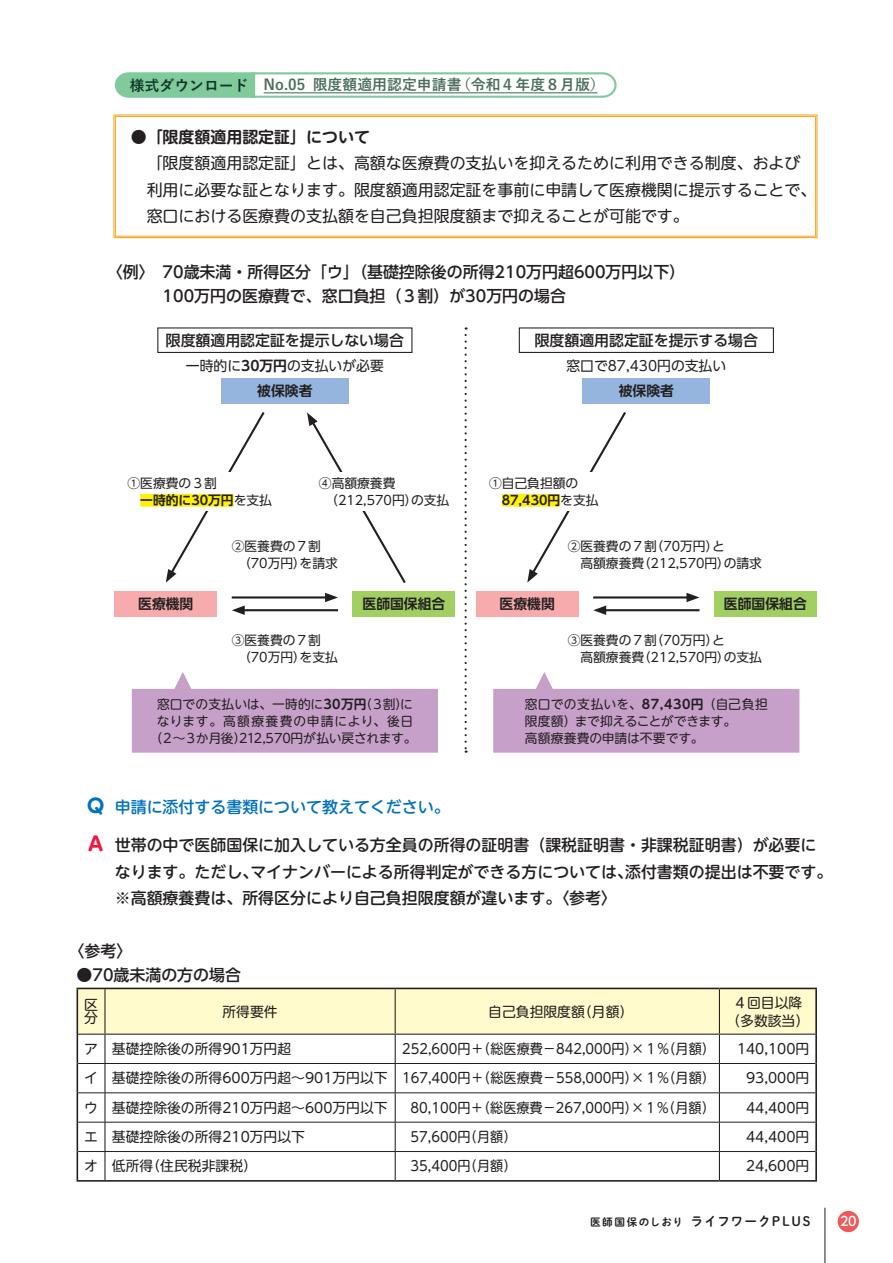
<style>
.page{position:relative;width:893px;height:1263px;background:#fff}
.page>*{position:absolute;margin:0;border:0;box-sizing:border-box;transform-origin:0 0}
.t1{font:500 15.9px/26.5px "UD Shin M Go Pr 6";color:#231f20}
.t2{font:15.9px/26.5px "UD Shin M Go Pr 6";color:#231f20}
.t3{font:500 15.9px/24.5px "UD Shin Go Pr 6";color:#231f20}
.t4{font:500 15.9px "UD Shin M Go Pr 6";color:#0072bc}
.t5{font:700 15.9px "UD Shin M Go Pr 6 De";color:#231f20}
.t6{font:700 14.85px "Yu Go Pr 6 N";color:#4a6d5a}
.t7{font:500 14.85px "UD Shin Go Pr 6";color:#231f20}
.t8{font:13.8px/13.8px "UD Shin M Go Pr 6";color:#231f20}
.t9{font:13.8px "UD Shin M Go Pr 6";color:#231f20;scale:.95 1}
.t10{font:13.8px "UD Shin Go Pr 6";color:#231f20}
.t11{font:700 13.8px "UD Shin Go Pr 6 De";color:#231f20}
.t12{font:12.75px/17px "UD Shin Go Pr 6";color:#231f20}
.t13{font:12.75px/17px "UD Shin M Go Pr 6";letter-spacing:.005em;color:#231f20;text-align:center}
.t14{font:700 12.75px "UD Shin Go Pr 6 De";color:#231f20}
.t15{font:12.75px "P Shuei NM Go Std B";letter-spacing:.085em;color:#231f20}
.t16{font:500 12.75px "UD Shin Go Pr 6";color:#fff}
.s1{color:#0e3726}
.s2{font-family:"UD Shin Go Pr 6 De";font-weight:700}
.s3{font-family:"UD Shin Go Pr 6";font-weight:400}
.s4{font-family:"UD Shin M Go Pr 6 De";font-weight:700}
.s5{font-weight:700;font-size:19.2px}
.s6{font-weight:700;font-size:19.2px;color:#ed1a40}
.s7{font-size:10.65px}
</style>
<div class="page">
<svg style="left:113px;top:116px;width:702px;height:121px"></svg>
<hr style="left:114px;top:115px;width:703px;height:1px;background:#f9a51b">
<hr style="left:115px;top:116px;width:701px;height:1px;background:#f9a51b">
<hr style="left:114px;top:115px;width:1px;height:122px;background:#f9a51b">
<hr style="left:115px;top:117px;width:1px;height:119px;background:#f9a51b">
<hr style="left:815px;top:117px;width:1px;height:119px;background:#f9a51b">
<hr style="left:816px;top:115px;width:1px;height:122px;background:#f9a51b">
<hr style="left:115px;top:236px;width:701px;height:1px;background:#f9a51b">
<hr style="left:114px;top:237px;width:703px;height:1px;background:#f9a51b">
<hr style="left:719px;top:988px;width:98px;height:1px;background:#231f20">
<hr style="left:815px;top:989px;width:2px;height:45px;background:#231f20">
<hr style="left:815px;top:1034px;width:2px;height:29px;background:#231f20">
<hr style="left:815px;top:1063px;width:2px;height:30px;background:#231f20">
<hr style="left:815px;top:1093px;width:2px;height:29px;background:#231f20">
<hr style="left:815px;top:1122px;width:2px;height:29px;background:#231f20">
<svg style="left:77px;top:988px;width:739px;height:192px"></svg>
<hr style="left:815px;top:1151px;width:2px;height:29px;background:#231f20">
<hr style="left:77px;top:1180px;width:28px;height:2px;background:#231f20">
<hr style="left:105px;top:1180px;width:290px;height:2px;background:#231f20">
<hr style="left:395px;top:1180px;width:324px;height:2px;background:#231f20">
<hr style="left:719px;top:1180px;width:98px;height:2px;background:#231f20">
<div style="left:157px;top:327px;width:255px;height:26px;border:1px solid #231f20"></div>
<div style="left:519px;top:327px;width:255px;height:26px;border:1px solid #231f20"></div>
<div style="left:221px;top:378px;width:128px;height:26px;background:#95b5de"></div>
<div style="left:115px;top:591px;width:102px;height:26px;background:#f8abad"></div>
<div style="left:353px;top:591px;width:102px;height:26px;background:#a2cf62"></div>
<hr style="left:232px;top:596px;width:97px;height:2px;background:#231f20">
<svg style="left:325px;top:593px;width:13px;height:9px"></svg>
<hr style="left:241px;top:609px;width:97px;height:2px;background:#231f20">
<svg style="left:232px;top:605px;width:13px;height:10px"></svg>
<svg style="left:166px;top:412px;width:99px;height:171px"></svg>
<svg style="left:307px;top:412px;width:99px;height:171px"></svg>
<div style="left:123px;top:472px;width:153px;height:38px;background:#fff"></div>
<div style="left:140px;top:494px;width:94px;height:13px;background:#fff101"></div>
<div style="left:315px;top:472px;width:140px;height:38px;background:#fff"></div>
<div style="left:227px;top:536px;width:115px;height:38px;background:#fff"></div>
<div style="left:583px;top:378px;width:127px;height:26px;background:#95b5de"></div>
<div style="left:476px;top:591px;width:102px;height:26px;background:#f8abad"></div>
<div style="left:714px;top:591px;width:102px;height:26px;background:#a2cf62"></div>
<hr style="left:593px;top:596px;width:97px;height:2px;background:#231f20">
<svg style="left:686px;top:593px;width:13px;height:9px"></svg>
<hr style="left:602px;top:609px;width:97px;height:2px;background:#231f20">
<svg style="left:593px;top:605px;width:13px;height:10px"></svg>
<svg style="left:527px;top:412px;width:99px;height:171px"></svg>
<div style="left:485px;top:472px;width:153px;height:38px;background:#fff"></div>
<div style="left:502px;top:494px;width:58px;height:13px;background:#fff101"></div>
<div style="left:563px;top:536px;width:217px;height:38px;background:#fff"></div>
<svg style="left:465px;top:327px;width:2px;height:426px"></svg>
<svg style="left:132px;top:672px;width:306px;height:81px"></svg>
<svg style="left:493px;top:672px;width:306px;height:81px"></svg>
<svg style="left:114px;top:72px;width:503px;height:26px"></svg>
<hr style="left:264px;top:92px;width:333px;height:1px;background:#4a6d5a">
<div style="left:838px;top:1211px;width:21px;height:21px;background:#f0595b;border-radius:50%"></div>
<hr style="left:825px;top:1208px;width:1px;height:55px;background:#231f20">
<p class="t6" style="left:130px;top:76px;width:477px"><span class="s1">様式ダウンロード</span> No.05 限度額適用認定申請書（令和４年度８月版）</p>
<p class="t5" style="left:131px;top:123px;width:241px">●「限度額適用認定証」について</p>
<p class="t2" style="left:147px;top:149px;width:671px">「限度額適用認定証」とは、高額な医療費の支払いを抑えるために利用できる制度、および利用に必要な証となります。限度額適用認定証を事前に申請して医療機関に提示することで、窓口における医療費の支払額を自己負担限度額まで抑えることが可能です。</p>
<p class="t3" style="left:115px;top:259px;width:572px;text-indent:-8px">〈例〉　70歳未満・所得区分「ウ」（基礎控除後の所得210万円超600万円以下）　　　100万円の医療費で、窓口負担（３割）が30万円の場合</p>
<p class="t7" style="left:166px;top:328px;width:240px">限度額適用認定証を提示しない場合</p>
<p class="t7" style="left:535px;top:328px;width:225px">限度額適用認定証を提示する場合</p>
<p class="t10" style="left:186px;top:355px;width:199px">一時的に<span class="s2">30万円</span>の支払いが必要</p>
<p class="t10" style="left:566px;top:355px;width:161px">窓口で87,430円の支払い</p>
<p class="t11" style="left:257px;top:380px;width:57px">被保険者</p>
<p class="t11" style="left:619px;top:380px;width:57px">被保険者</p>
<p class="t12" style="left:128px;top:474px;width:91px">①医療費の３割</p>
<p class="t14" style="left:140px;top:489px;width:133px">一時的に30万円<span class="s3">を支払</span></p>
<p class="t12" style="left:319px;top:474px;width:132px">④高額療養費<br>　（212,570円）の支払</p>
<p class="t12" style="left:232px;top:538px;width:108px">②医養費の７割<br>　（70万円）を請求</p>
<p class="t12" style="left:489px;top:474px;width:91px">①自己負担額の</p>
<p class="t14" style="left:502px;top:489px;width:98px">87,430円<span class="s3">を支払</span></p>
<p class="t12" style="left:568px;top:538px;width:196px">②医養費の７割（70万円）と<br>　高額療養費（212,570円）の請求</p>
<p class="t11" style="left:138px;top:593px;width:57px">医療機関</p>
<p class="t11" style="left:362px;top:593px;width:84px">医師国保組合</p>
<p class="t11" style="left:500px;top:593px;width:57px">医療機関</p>
<p class="t11" style="left:724px;top:593px;width:84px">医師国保組合</p>
<p class="t12" style="left:232px;top:631px;width:108px">③医養費の７割<br>　（70万円）を支払</p>
<p class="t12" style="left:568px;top:631px;width:196px">③医養費の７割（70万円）と<br>　高額療養費（212,570円）の支払</p>
<p class="t13" style="left:150px;top:694px;width:268px">窓口での支払いは、一時的に<span class="s4">30万円</span>（３割）になります。高額療養費の申請により、後日（２～３か月後）212,570円が払い戻されます。</p>
<p class="t13" style="left:525px;top:694px;width:244px;text-align:left">窓口での支払いを、<span class="s4">87,430円</span>（自己負担限度額）まで抑えることができます。<br>高額療養費の申請は不要です。</p>
<p class="t4" style="left:87px;top:793px;width:364px"><span class="s5">Q</span> 申請に添付する書類について教えてください。</p>
<p class="t1" style="left:115px;top:831px;width:719px;text-indent:-27px"><span class="s6">A</span> 世帯の中で医師国保に加入している方全員の所得の証明書（課税証明書・非課税証明書）が必要になります。ただし、マイナンバーによる所得判定ができる方については、添付書類の提出は不要です。※高額療養費は、所得区分により自己負担限度額が違います。〈参考〉</p>
<p class="t3" style="left:69px;top:938px;width:65px">〈参考〉</p>
<p class="t3" style="left:77px;top:963px;width:166px">●70歳未満の方の場合</p>
<p class="t8" style="left:84px;top:997px;width:15px">区分</p>
<p class="t8" style="left:222px;top:1003px;width:57px">所得要件</p>
<p class="t8" style="left:488px;top:1003px;width:147px">自己負担限度額（月額）</p>
<p class="t8" style="left:726px;top:992px;width:84px;line-height:18.1px;text-align:center">４回目以降（多数該当）</p>
<p class="t8" style="left:84px;top:1041px;width:209px">ア 基礎控除後の所得901万円超</p>
<p class="t9" style="left:402px;top:1037px;width:331px">252,600円＋（総医療費－842,000円）×１%（月額）</p>
<p class="t8" style="left:737px;top:1041px;width:74px">140,100円</p>
<p class="t8" style="left:84px;top:1070px;width:632px">イ 基礎控除後の所得600万円超～901万円以下 167,400円＋（総医療費－558,000円）×１%（月額）</p>
<p class="t8" style="left:746px;top:1070px;width:65px">93,000円</p>
<p class="t8" style="left:84px;top:1100px;width:305px">ウ 基礎控除後の所得210万円超～600万円以下</p>
<p class="t9" style="left:411px;top:1096px;width:322px">80,100円＋（総医療費－267,000円）×１%（月額）</p>
<p class="t8" style="left:746px;top:1100px;width:65px">44,400円</p>
<p class="t8" style="left:84px;top:1129px;width:222px">エ 基礎控除後の所得210万円以下</p>
<p class="t9" style="left:411px;top:1125px;width:113px">57,600円（月額）</p>
<p class="t8" style="left:746px;top:1129px;width:65px">44,400円</p>
<p class="t8" style="left:84px;top:1158px;width:174px">オ 低所得（住民税非課税）</p>
<p class="t9" style="left:411px;top:1155px;width:113px">35,400円（月額）</p>
<p class="t8" style="left:746px;top:1158px;width:65px">24,600円</p>
<p class="t15" style="left:590px;top:1212px;width:222px"><span class="s7">医師国保のしおり　</span>ライフワークPLUS</p>
<p class="t16" style="left:840px;top:1211px;width:18px">20</p>
</div>
